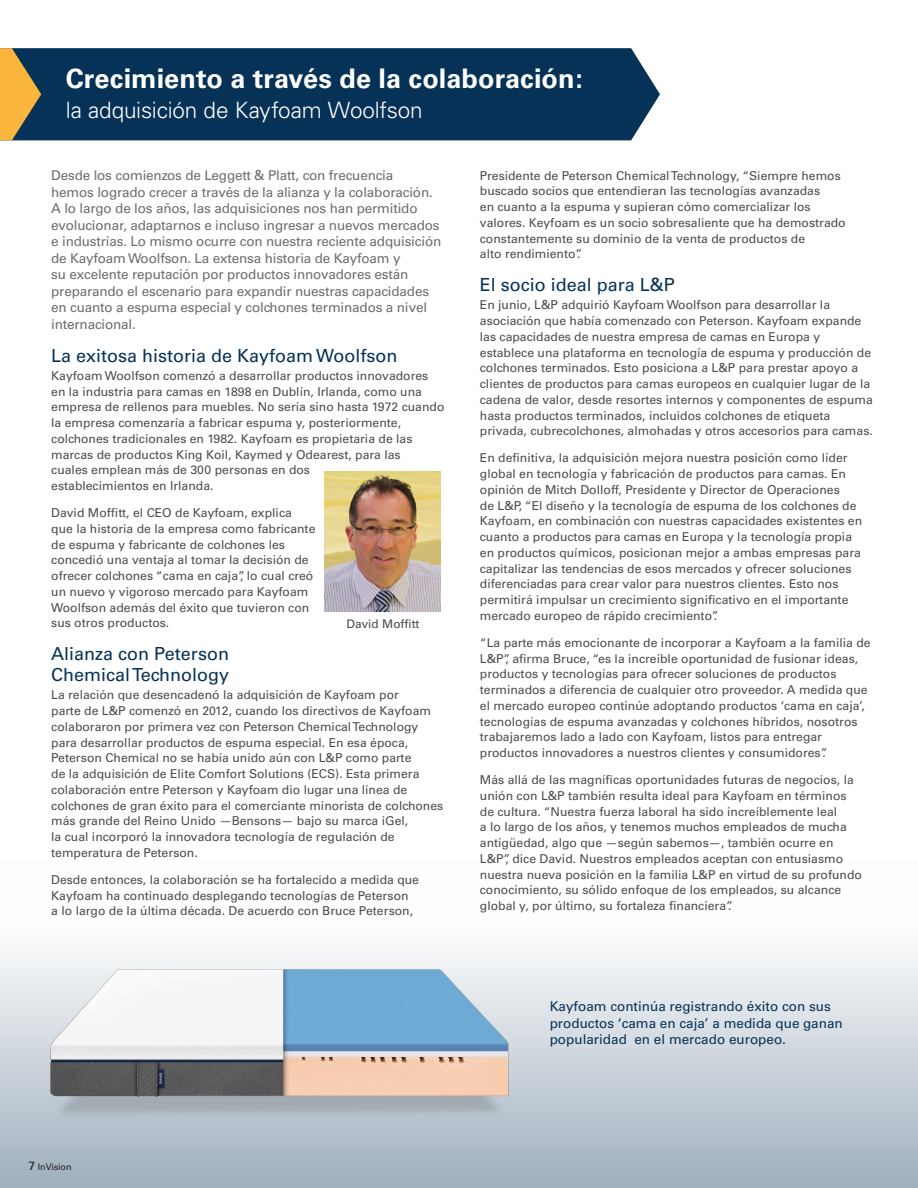
<style>
.page{position:relative;width:918px;height:1188px;background:#fff}
.page>*{position:absolute;margin:0;border:0;box-sizing:border-box;transform-origin:0 0}
.Body_Copy{font:700 27px "Univers";color:#fff}
.Body_Copy-2{font:300 22.5px "Univers";letter-spacing:-.01em;color:#fff}
.CEO_letter{font:18px "Univers";color:#073257}
.CEO_letter-2{font:13.5px/16.5px "Univers";letter-spacing:-.015em;color:#6c6d70}
.CEO_letter-3{font:13.5px/16.5px "Univers";color:#073257}
.CEO_letter-4{font:12.15px/15.8px "Univers";color:#4b4c4d}
.CEO_letter-5{font:11.85px "Univers";color:#464a49}
.t1{font:9px "Univers";letter-spacing:-.01em;color:#231f20}
.s1{font-size:12px}
</style>
<div class="page">
<div style="left:0;top:860px;width:918px;height:328px;background:linear-gradient(to bottom,#fff,#a3b2bf)"></div>
<div style="left:41px;top:48px;width:619px;height:92px;background:#073257"></div>
<svg style="left:0;top:48px;width:41px;height:92px;background:#a48745"></svg>
<img style="left:18px;top:930px;width:514px;height:224px">
<img style="left:325px;top:471px;width:116px;height:140px">
<p class="Body_Copy" style="left:66px;top:63px;width:519px">Crecimiento a través de la colaboración:</p>
<p class="Body_Copy-2" style="left:66px;top:97px;width:358px">la adquisición de Kayfoam Woolfson</p>
<p class="CEO_letter-2" style="left:51px;top:168px;width:392px">Desde los comienzos de Leggett &amp; Platt, con frecuencia<br>hemos logrado crecer a través de la alianza y la colaboración.<br>A lo largo de los años, las adquisiciones nos han permitido evolucionar, adaptarnos e incluso ingresar a nuevos mercados e industrias. Lo mismo ocurre con nuestra reciente adquisición de Kayfoam Woolfson. La extensa historia de Kayfoam y<br>su excelente reputación por productos innovadores están preparando el escenario para expandir nuestras capacidades en cuanto a espuma especial y colchones terminados a nivel internacional.</p>
<p class="CEO_letter" style="left:51px;top:345px;width:348px">La exitosa historia de Kayfoam Woolfson</p>
<p class="CEO_letter-4" style="left:51px;top:368px;width:395px">Kayfoam Woolfson comenzó a desarrollar productos innovadores en la industria para camas en 1898 en Dublín, Irlanda, como una empresa de rellenos para muebles. No sería sino hasta 1972 cuando la empresa comenzaría a fabricar espuma y, posteriormente, colchones tradicionales en 1982. Kayfoam es propietaria de las marcas de productos King Koil, Kaymed y Odearest, para las<br>cuales emplean más de 300 personas en dos<br>establecimientos en Irlanda.</p>
<p class="CEO_letter-4" style="left:51px;top:505px;width:266px">David Moffitt, el CEO de Kayfoam, explica que la historia de la empresa como fabricante de espuma y fabricante de colchones les concedió una ventaja al tomar la decisión de ofrecer colchones “cama en caja”, lo cual creó un nuevo y vigoroso mercado para Kayfoam Woolfson además del éxito que tuvieron con sus otros productos.</p>
<p class="CEO_letter" style="left:51px;top:643px;width:179px">Alianza con Peterson</p>
<p class="CEO_letter" style="left:51px;top:664px;width:179px">Chemical Technology</p>
<p class="CEO_letter-4" style="left:51px;top:687px;width:394px">La relación que desencadenó la adquisición de Kayfoam por<br>parte de L&amp;P comenzó en 2012, cuando los directivos de Kayfoam colaboraron por primera vez con Peterson Chemical Technology para desarrollar productos de espuma especial. En esa época, Peterson Chemical no se había unido aún con L&amp;P como parte<br>de la adquisición de Elite Comfort Solutions (ECS). Esta primera colaboración entre Peterson y Kayfoam dio lugar una línea de colchones de gran éxito para el comerciante minorista de colchones más grande del Reino Unido —Bensons— bajo su marca iGel,<br>la cual incorporó la innovadora tecnología de regulación de temperatura de Peterson.</p>
<p class="CEO_letter-4" style="left:51px;top:872px;width:369px">Desde entonces, la colaboración se ha fortalecido a medida que<br>Kayfoam ha continuado desplegando tecnologías de Peterson<br>a lo largo de la última década. De acuerdo con Bruce Peterson,</p>
<p class="CEO_letter-5" style="left:347px;top:616px;width:74px">David Moffitt</p>
<p class="CEO_letter-4" style="left:480px;top:167px;width:367px">Presidente de Peterson Chemical Technology, “Siempre hemos buscado socios que entendieran las tecnologías avanzadas<br>en cuanto a la espuma y supieran cómo comercializar los valores. Keyfoam es un socio sobresaliente que ha demostrado constantemente su dominio de la venta de productos de</p>
<p class="CEO_letter-4" style="left:480px;top:246px;width:104px">alto rendimiento”.</p>
<p class="CEO_letter" style="left:480px;top:274px;width:197px">El socio ideal para L&amp;P</p>
<p class="CEO_letter-4" style="left:480px;top:297px;width:395px">En junio, L&amp;P adquirió Kayfoam Woolfson para desarrollar la asociación que había comenzado con Peterson. Kayfoam expande las capacidades de nuestra empresa de camas en Europa y establece una plataforma en tecnología de espuma y producción de colchones terminados. Esto posiciona a L&amp;P para prestar apoyo a clientes de productos para camas europeos en cualquier lugar de la cadena de valor, desde resortes internos y componentes de espuma hasta productos terminados, incluidos colchones de etiqueta privada, cubrecolchones, almohadas y otros accesorios para camas.</p>
<p class="CEO_letter-4" style="left:480px;top:450px;width:384px">En definitiva, la adquisición mejora nuestra posición como líder global en tecnología y fabricación de productos para camas. En opinión de Mitch Dolloff, Presidente y Director de Operaciones<br>de L&amp;P, “El diseño y la tecnología de espuma de los colchones de Kayfoam, en combinación con nuestras capacidades existentes en cuanto a productos para camas en Europa y la tecnología propia en productos químicos, posicionan mejor a ambas empresas para capitalizar las tendencias de esos mercados y ofrecer soluciones diferenciadas para crear valor para nuestros clientes. Esto nos permitirá impulsar un crecimiento significativo en el importante mercado europeo de rápido crecimiento”.</p>
<p class="CEO_letter-4" style="left:480px;top:635px;width:392px">“La parte más emocionante de incorporar a Kayfoam a la familia de L&amp;P”, afirma Bruce, “es la increíble oportunidad de fusionar ideas, productos y tecnologías para ofrecer soluciones de productos terminados a diferencia de cualquier otro proveedor. A medida que el mercado europeo continúe adoptando productos ‘cama en caja’, tecnologías de espuma avanzadas y colchones híbridos, nosotros trabajaremos lado a lado con Kayfoam, listos para entregar productos innovadores a nuestros clientes y consumidores”.</p>
<p class="CEO_letter-4" style="left:480px;top:772px;width:384px">Más allá de las magníficas oportunidades futuras de negocios, la unión con L&amp;P también resulta ideal para Kayfoam en términos de cultura. “Nuestra fuerza laboral ha sido increíblemente leal<br>a lo largo de los años, y tenemos muchos empleados de mucha antigüedad, algo que —según sabemos—, también ocurre en L&amp;P”, dice David. Nuestros empleados aceptan con entusiasmo nuestra nueva posición en la familia L&amp;P en virtud de su profundo conocimiento, su sólido enfoque de los empleados, su alcance global y, por último, su fortaleza financiera”.</p>
<p class="CEO_letter-3" style="left:550px;top:998px;width:295px">Kayfoam continúa registrando éxito con sus productos ‘cama en caja’ a medida que ganan popularidad en el mercado europeo.</p>
<p class="t1" style="left:28px;top:1162px;width:45px"><span class="s1">7</span> InVision</p>
</div>
